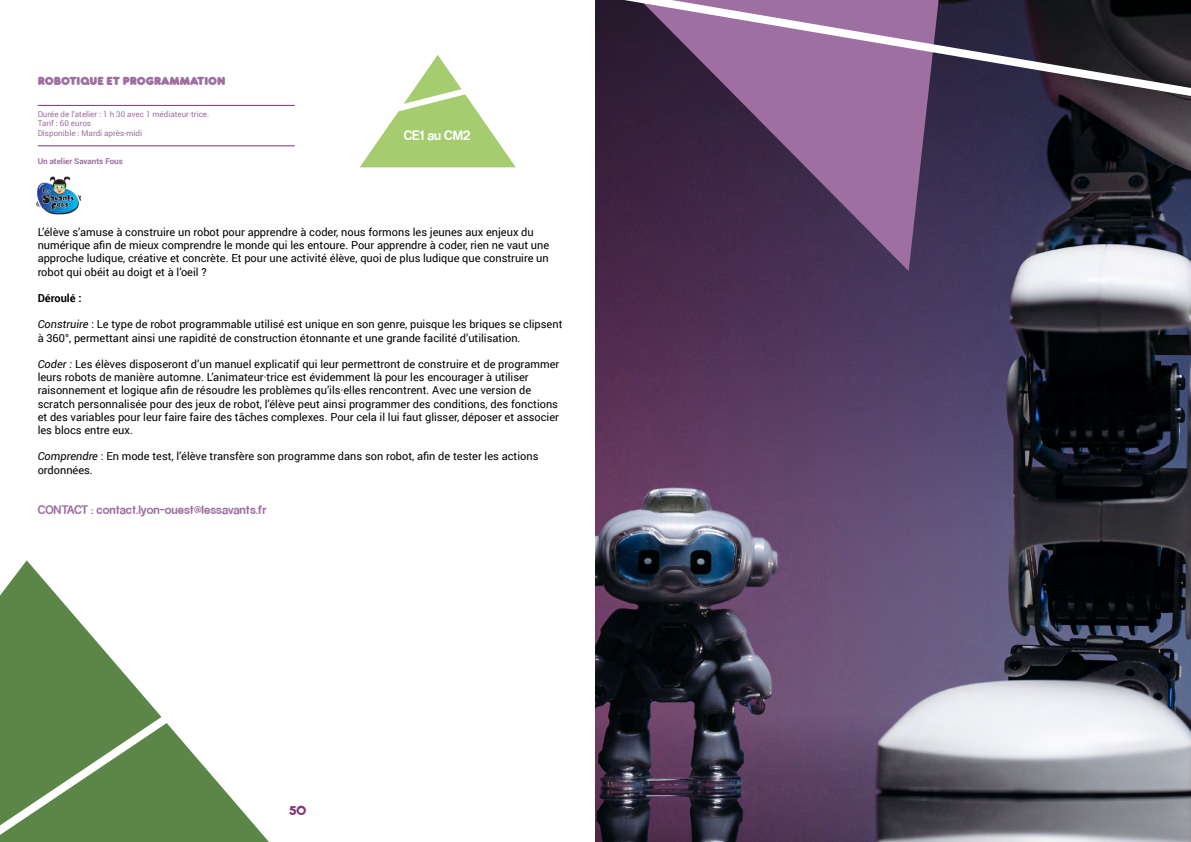
<style>
.page{position:relative;width:1191px;height:842px;background:#fff}
.page>*{position:absolute;margin:0;border:0;box-sizing:border-box;transform-origin:0 0}
.t1{font:700 12px "Rocko FLF";color:#fff}
.t2{font:12px "Rocko Ultra FLF";color:#803578}
.t3{font:11px/13.2px "Roboto";color:#000}
.t4{font:700 11px "Roboto";color:#000}
.t5{font:700 10.9px "Rocko FLF";color:#9e6fa0}
.t6{font:700 10.9px "Rocko Ultra FLF";color:#9e6fa0}
.t7{font:8px/9.6px "Roboto";color:#9e6fa0}
.t8{font:700 8px "Roboto";color:#9e6fa0}
.s1{font-style:italic}
</style>
<div class="page">
<svg style="left:360px;top:55px;width:156px;height:112px"></svg>
<hr style="left:38px;top:105px;width:257px;height:1px;background:#803578">
<hr style="left:38px;top:145px;width:257px;height:1px;background:#803578">
<img style="left:37px;top:177px;width:43px;height:37px">
<svg style="left:0;top:560px;width:269px;height:282px"></svg>
<img style="left:595px;top:166px;width:596px;height:676px">
<svg style="left:640px;top:166px;width:298px;height:105px;background:#53385c"></svg>
<svg style="left:595px;top:0;width:596px;height:166px;background:#5a4561"></svg>
<p class="t6" style="left:38px;top:74px;width:189px">ROBOTIQUE ET PROGRAMMATION</p>
<p class="t7" style="left:38px;top:109px;width:173px">Durée de l’atelier : 1 h 30 avec 1 médiateur·trice.<br>Tarif : 60 euros<br>Disponible : Mardi après-midi</p>
<p class="t8" style="left:38px;top:156px;width:87px">Un atelier Savants Fous</p>
<p class="t1" style="left:404px;top:128px;width:68px">CE1 au CM2</p>
<p class="t3" style="left:38px;top:225px;width:513px">L’élève s’amuse à construire un robot pour apprendre à coder, nous formons les jeunes aux enjeux du numérique afin de mieux comprendre le monde qui les entoure. Pour apprendre à coder, rien ne vaut une approche ludique, créative et concrète. Et pour une activité élève, quoi de plus ludique que construire un robot qui obéit au doigt et à l’oeil ?</p>
<p class="t4" style="left:38px;top:290px;width:45px">Déroulé :</p>
<p class="t3" style="left:38px;top:317px;width:526px"><span class="s1">Construire</span> : Le type de robot programmable utilisé est unique en son genre, puisque les briques se clipsent à 360°, permettant ainsi une rapidité de construction étonnante et une grande facilité d’utilisation.</p>
<p class="t3" style="left:38px;top:357px;width:523px"><span class="s1">Coder :</span> Les élèves disposeront d’un manuel explicatif qui leur permettront de construire et de programmer leurs robots de manière automne. L’animateur·trice est évidemment là pour les encourager à utiliser raisonnement et logique afin de résoudre les problèmes qu’ils·elles rencontrent. Avec une version de scratch personnalisée pour des jeux de robot, l’élève peut ainsi programmer des conditions, des fonctions et des variables pour leur faire faire des tâches complexes. Pour cela il lui faut glisser, déposer et associer les blocs entre eux.</p>
<p class="t3" style="left:38px;top:449px;width:502px"><span class="s1">Comprendre</span> : En mode test, l’élève transfère son programme dans son robot, afin de tester les actions ordonnées.</p>
<p class="t5" style="left:38px;top:502px;width:230px">contact : contact.lyon-ouest@lessavants.fr</p>
<p class="t2" style="left:289px;top:803px;width:18px">50</p>
</div>
